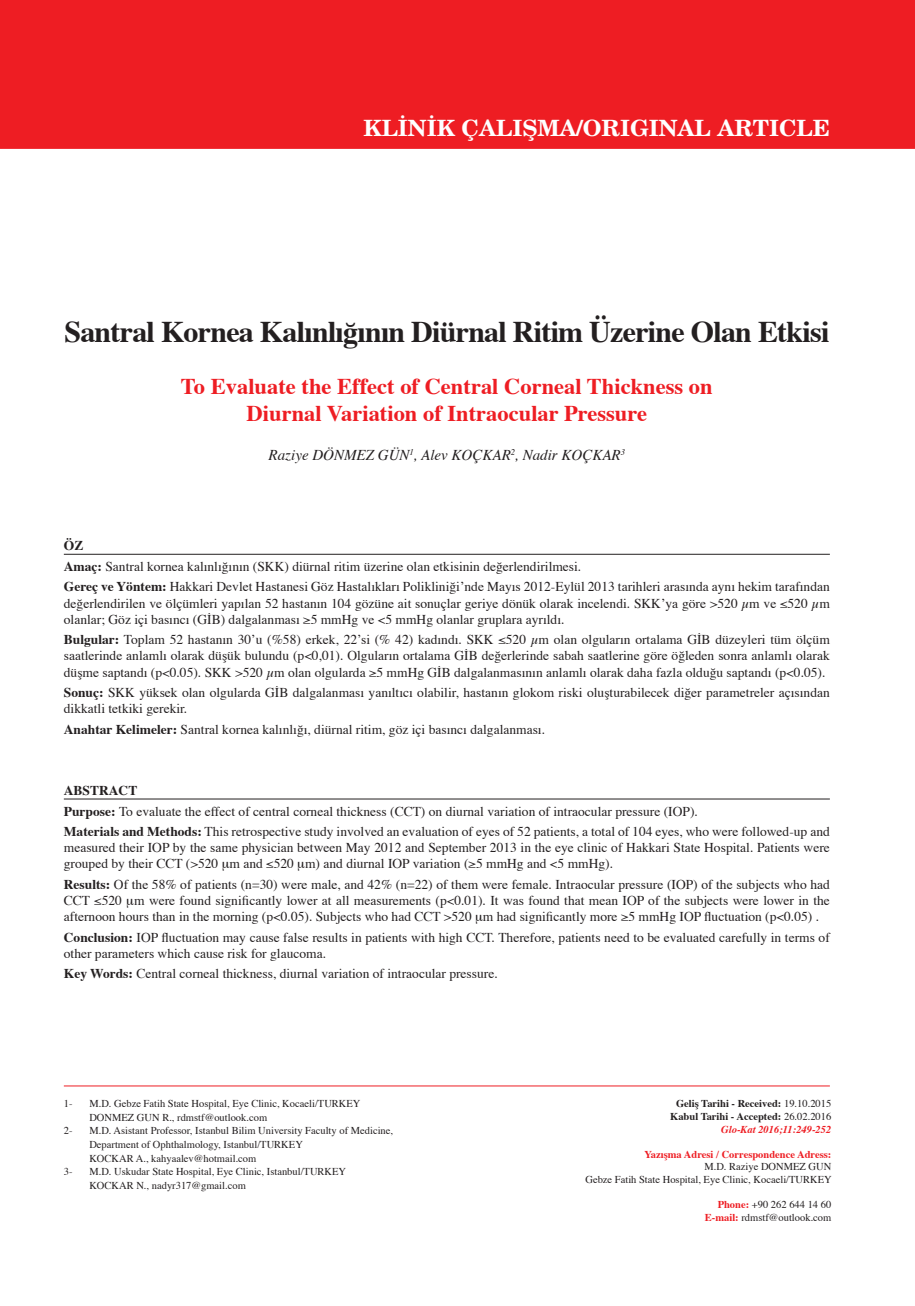
<style>
.page{position:relative;width:915px;height:1306px;background:#fff}
.page>*{position:absolute;margin:0;border:0;box-sizing:border-box;transform-origin:0 0}
.t1{font:700 30px "Times";letter-spacing:-.025em;color:#231f20}
.t2{font:700 22.5px/27px "Times";color:#ee1d23;text-align:center}
.t3{font:700 22.5px "New Century Schlbk";color:#fff}
.t4{font:italic 15px "Times";color:#231f20}
.t5{font:13.5px/16.2px "Times";color:#231f20}
.t6{font:10.5px/13.5px "Times";color:#231f20}
.t7{font:700 10.5px/12.6px "Times";color:#231f20;text-align:right}
.t8{font:700 10.5px "Times";color:#ee1d23}
.t9{font:italic 8.7px "Times";color:#231f20}
.s1{font-weight:700}
.s2{font-weight:400}
.s3{font-style:italic;color:#ee1d23}
.s4{font-weight:700;color:#ee1d23}
</style>
<div class="page">
<div style="left:1px;top:1px;width:912px;height:147px;background:#ee1d23"></div>
<div style="left:0;top:0;width:914px;height:149px;border:2px solid #ee1d23"></div>
<hr style="left:64px;top:554px;width:765px;height:1px;background:#231f20">
<hr style="left:64px;top:798px;width:765px;height:1px;background:#231f20">
<hr style="left:64px;top:1085px;width:765px;height:1px;background:#ee1d23">
<h2 class="t3" style="left:363px;top:114px;width:468px">KLİNİK ÇALIŞMA/ORIGINAL ARTICLE</h2>
<h1 class="t1" style="left:64px;top:311px;width:766px">Santral Kornea Kalınlığının Diürnal Ritim Üzerine Olan Etkisi</h1>
<h2 class="t2" style="left:181px;top:374px;width:533px">To Evaluate the Effect of Central Corneal Thickness on<br>Diurnal Variation of Intraocular Pressure</h2>
<p class="t4" style="left:268px;top:446px;width:224px">RAZIYE DÖNMEZ GÜN<sup>1</sup>, ALEV KOÇKAR</p>
<p class="t4" style="left:510px;top:446px;width:92px"><sup>2</sup>, NADIR KOÇKAR</p>
<p class="t9" style="left:620px;top:447px;width:6px">3</p>
<p class="t5" style="left:64px;top:536px;width:767px;line-height:20.4px"><span class="s1">ÖZ<br>Amaç:</span> Santral kornea kalınlığının (SKK) diürnal ritim üzerine olan etkisinin değerlendirilmesi.<br><span class="s1">Gereç ve Yöntem:</span> Hakkari Devlet Hastanesi Göz Hastalıkları Polikliniği’nde Mayıs 2012-Eylül 2013 tarihleri arasında aynı hekim tarafından</p>
<p class="t5" style="left:64px;top:595px;width:767px">değerlendirilen ve ölçümleri yapılan 52 hastanın 104 gözüne ait sonuçlar geriye dönük olarak incelendi. SKK’ya göre &gt;520 µm ve ≤520 µm olanlar; Göz içi basıncı (GİB) dalgalanması ≥5 mmHg ve &lt;5 mmHg olanlar gruplara ayrıldı.</p>
<p class="t5" style="left:64px;top:632px;width:767px;text-align:justify"><span class="s1">Bulgular:</span> Toplam 52 hastanın 30’u (%58) erkek, 22’si (% 42) kadındı. SKK ≤520 µm olan olguların ortalama GİB düzeyleri tüm ölçüm saatlerinde anlamlı olarak düşük bulundu (p&lt;0,01). Olguların ortalama GİB değerlerinde sabah saatlerine göre öğleden sonra anlamlı olarak düşme saptandı (p&lt;0.05). SKK &gt;520 µm olan olgularda ≥5 mmHg GİB dalgalanmasının anlamlı olarak daha fazla olduğu saptandı (p&lt;0.05).</p>
<p class="t5" style="left:64px;top:685px;width:767px"><span class="s1">Sonuç:</span> SKK yüksek olan olgularda GİB dalgalanması yanıltıcı olabilir, hastanın glokom riski oluşturabilecek diğer parametreler açısından dikkatli tetkiki gerekir.</p>
<p class="t5" style="left:64px;top:722px;width:482px"><span class="s1">Anahtar Kelimeler:</span> Santral kornea kalınlığı, diürnal ritim, göz içi basıncı dalgalanması.</p>
<p class="t5" style="left:64px;top:781px;width:767px;line-height:20.4px"><span class="s1">ABSTRACT<br>Purpose:</span> To evaluate the effect of central corneal thickness (CCT) on diurnal variation of intraocular pressure (IOP).<br><span class="s1">Materials and Methods:</span> This retrospective study involved an evaluation of eyes of 52 patients, a total of 104 eyes, who were followed-up and</p>
<p class="t5" style="left:64px;top:840px;width:767px">measured their IOP by the same physician between May 2012 and September 2013 in the eye clinic of Hakkari State Hospital. Patients were grouped by their CCT (&gt;520 m and ≤520 m) and diurnal IOP variation (≥5 mmHg and &lt;5 mmHg).</p>
<p class="t5" style="left:64px;top:877px;width:767px;text-align:justify"><span class="s1">Results:</span> Of the 58% of patients (n=30) were male, and 42% (n=22) of them were female. Intraocular pressure (IOP) of the subjects who had CCT ≤520 m were found significantly lower at all measurements (p&lt;0.01). It was found that mean IOP of the subjects were lower in the afternoon hours than in the morning (p&lt;0.05). Subjects who had CCT &gt;520 m had significantly more ≥5 mmHg IOP fluctuation (p&lt;0.05) .</p>
<p class="t5" style="left:64px;top:930px;width:767px"><span class="s1">Conclusion:</span> IOP fluctuation may cause false results in patients with high CCT. Therefore, patients need to be evaluated carefully in terms of other parameters which cause risk for glaucoma.</p>
<p class="t5" style="left:64px;top:966px;width:435px"><span class="s1">Key Words:</span> Central corneal thickness, diurnal variation of intraocular pressure.</p>
<p class="t6" style="left:64px;top:1097px;width:10px">1-</p>
<p class="t6" style="left:89px;top:1097px;width:272px">M.D. Gebze Fatih State Hospital, Eye Clinic, Kocaeli/TURKEY<br>DONMEZ GUN R., rdmstf@outlook.com</p>
<p class="t6" style="left:64px;top:1124px;width:10px">2-</p>
<p class="t6" style="left:89px;top:1124px;width:305px">M.D. Asistant Professor, Istanbul Bilim University Faculty of Medicine,<br>Department of Ophthalmology, Istanbul/TURKEY<br>KOCKAR A., kahyaalev@hotmail.com</p>
<p class="t6" style="left:64px;top:1165px;width:10px">3-</p>
<p class="t6" style="left:89px;top:1165px;width:258px">M.D. Uskudar State Hospital, Eye Clinic, Istanbul/TURKEY<br>KOCKAR N., nadyr317@gmail.com</p>
<p class="t7" style="left:670px;top:1097px;width:163px">Geliş Tarihi - Received: <span class="s2">19.10.2015<br></span>Kabul Tarihi - Accepted: <span class="s2">26.02.2016<br></span><span class="s3">Glo-Kat 2016;11:249-252</span></p>
<p class="t8" style="left:644px;top:1147px;width:188px">Yazışma Adresi / Correspondence Adress:</p>
<p class="t6" style="left:585px;top:1161px;width:248px;line-height:12.6px;text-align:right">M.D. Raziye DONMEZ GUN<br>Gebze Fatih State Hospital, Eye Clinic, Kocaeli/TURKEY</p>
<p class="t6" style="left:704px;top:1199px;width:128px;line-height:12.6px;text-align:right"><span class="s4">Phone:</span> +90 262 644 14 60<br><span class="s4">E-mail:</span> rdmstf@outlook.com</p>
</div>
